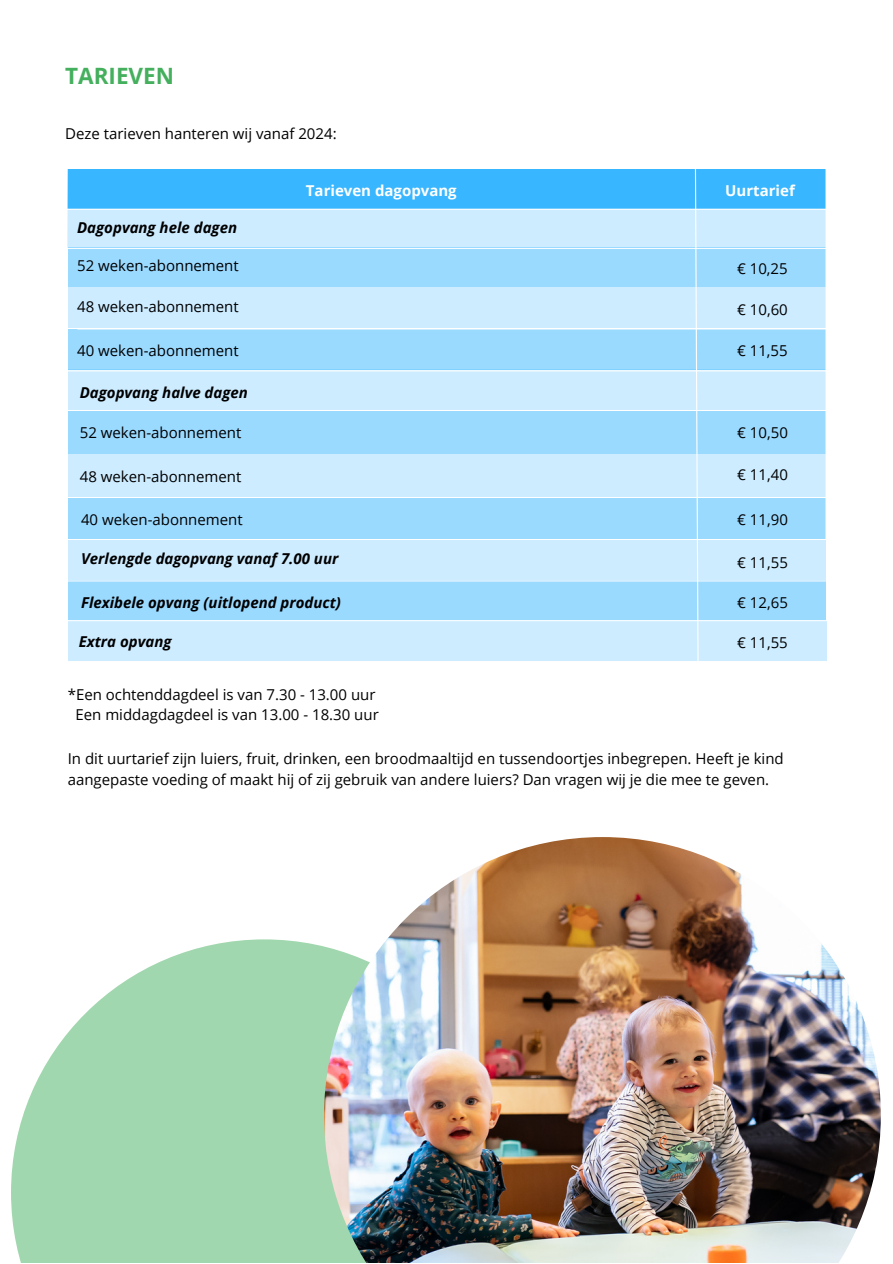
<style>
.page{position:relative;width:893px;height:1264px;background:#fff}
.page>*{position:absolute;margin:0;border:0;box-sizing:border-box;transform-origin:0 0}
.t1{font:700 22.5px "Open Sans";color:#44af5d}
.t2{font:15px/20.2px "Open Sans";color:#000}
.t3{font:italic 700 15px "Open Sans";color:#000}
.t4{font:700 15px "Open Sans";color:#fff}
</style>
<div class="page">
<svg style="left:11px;top:939px;width:313px;height:323px;background:#aedcb9"></svg>
<img style="left:324px;top:837px;width:556px;height:425px">
<div style="left:65px;top:170px;width:763px;height:39px;background:#38b6ff"></div>
<div style="left:64px;top:209px;width:764px;height:39px;background:#cdecff"></div>
<div style="left:68px;top:248px;width:757px;height:39px;background:#9bdaff"></div>
<div style="left:68px;top:287px;width:757px;height:41px;background:#cdecff"></div>
<div style="left:68px;top:329px;width:757px;height:41px;background:#9bdaff"></div>
<div style="left:68px;top:370px;width:757px;height:40px;background:#cdecff"></div>
<div style="left:68px;top:411px;width:757px;height:42px;background:#9bdaff"></div>
<div style="left:68px;top:498px;width:757px;height:41px;background:#9bdaff"></div>
<div style="left:68px;top:454px;width:758px;height:43px;background:#cdecff"></div>
<hr style="left:59px;top:209px;width:781px;height:1px;background:#fff">
<svg style="left:64px;top:169px;width:6px;height:285px"></svg>
<div style="left:825px;top:163px;width:5px;height:512px;background:#fff"></div>
<hr style="left:53px;top:248px;width:784px;height:1px;background:#fff">
<hr style="left:55px;top:370px;width:784px;height:1px;background:#fff">
<div style="left:68px;top:540px;width:757px;height:40px;background:#cdecff"></div>
<div style="left:68px;top:580px;width:757px;height:41px;background:#9bdaff"></div>
<div style="left:68px;top:621px;width:758px;height:41px;background:#cdecff"></div>
<svg style="left:694px;top:169px;width:5px;height:492px"></svg>
<hr style="left:68px;top:661px;width:784px;height:1px;background:#fff">
<hr style="left:62px;top:580px;width:784px;height:1px;background:#fff">
<hr style="left:62px;top:620px;width:784px;height:1px;background:#fff">
<p class="t1" style="left:65px;top:60px;width:110px">TARIEVEN</p>
<p class="t2" style="left:65px;top:123px;width:273px">Deze tarieven hanteren wij vanaf 2024:</p>
<p class="t3" style="left:77px;top:217px;width:161px">Dagopvang hele dagen</p>
<p class="t2" style="left:77px;top:255px;width:163px">52 weken-abonnement</p>
<p class="t2" style="left:77px;top:296px;width:163px">48 weken-abonnement</p>
<p class="t2" style="left:77px;top:339px;width:163px">40 weken-abonnement</p>
<p class="t3" style="left:80px;top:382px;width:170px">Dagopvang halve dagen</p>
<p class="t2" style="left:80px;top:422px;width:163px">52 weken-abonnement</p>
<p class="t2" style="left:80px;top:466px;width:163px">48 weken-abonnement</p>
<p class="t2" style="left:81px;top:508px;width:163px">40 weken-abonnement</p>
<p class="t4" style="left:306px;top:179px;width:152px">Tarieven dagopvang</p>
<p class="t3" style="left:81px;top:548px;width:259px">Verlengde dagopvang vanaf 7.00 uur</p>
<p class="t4" style="left:725px;top:179px;width:71px">Uurtarief</p>
<p class="t2" style="left:737px;top:258px;width:52px">€ 10,25</p>
<p class="t2" style="left:737px;top:299px;width:52px">€ 10,60</p>
<p class="t2" style="left:737px;top:339px;width:52px">€ 11,55</p>
<p class="t2" style="left:737px;top:422px;width:52px">€ 10,50</p>
<p class="t2" style="left:737px;top:464px;width:52px">€ 11,40</p>
<p class="t2" style="left:737px;top:508px;width:52px">€ 11,90</p>
<p class="t2" style="left:737px;top:552px;width:52px">€ 11,55</p>
<p class="t3" style="left:81px;top:591px;width:261px">Flexibele opvang (uitlopend product)</p>
<p class="t2" style="left:737px;top:592px;width:52px">€ 12,65</p>
<p class="t3" style="left:79px;top:630px;width:94px">Extra opvang</p>
<p class="t2" style="left:68px;top:684px;width:309px">*Een ochtenddagdeel is van 7.30 - 13.00 uur</p>
<p class="t2" style="left:75px;top:704px;width:305px">Een middagdagdeel is van 13.00 - 18.30 uur</p>
<p class="t2" style="left:737px;top:632px;width:52px">€ 11,55</p>
<p class="t2" style="left:68px;top:748px;width:717px">In dit uurtarief zijn luiers, fruit, drinken, een broodmaaltijd en tussendoortjes inbegrepen. Heeft je kind aangepaste voeding of maakt hij of zij gebruik van andere luiers? Dan vragen wij je die mee te geven.</p>
</div>
